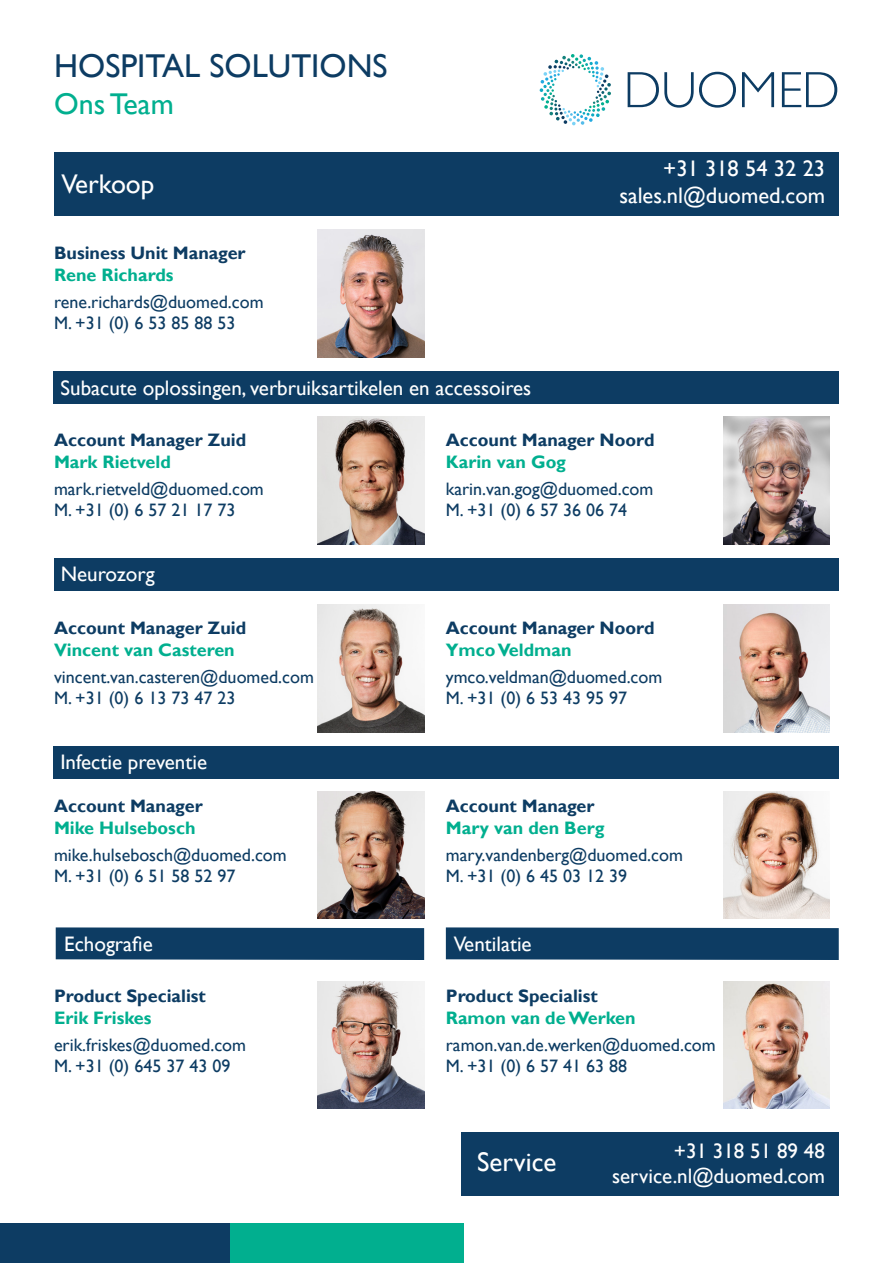
<style>
.page{position:relative;width:893px;height:1263px;background:#fff}
.page>*{position:absolute;margin:0;border:0;box-sizing:border-box;transform-origin:0 0}
.t1{font:33px "Gill Sans";color:#0d3c63}
.t2{font:30px "Gill Sans";color:#01af8f}
.t3{font:27px "Gill Sans";color:#fff}
.t4{font:22.5px "Gill Sans";color:#fff}
.t5{font:21px "Gill Sans";color:#fff}
.t6{font:18px "Gill Sans";color:#0d3c63}
.t7{font:700 18px/21.6px "Gill Sans";color:#0d3c63}
.t8{font:700 18px "Gill Sans";color:#01af8f}
.s1{color:#01af8f}
</style>
<div class="page">
<div style="left:0;top:1223px;width:230px;height:40px;background:#0d3c63"></div>
<div style="left:230px;top:1223px;width:234px;height:40px;background:#01af8f"></div>
<svg style="left:540px;top:54px;width:71px;height:71px"></svg>
<svg style="left:628px;top:72px;width:209px;height:36px"></svg>
<div style="left:461px;top:1133px;width:378px;height:63px;background:#0d3c63"></div>
<div style="left:54px;top:153px;width:785px;height:63px;background:#0d3c63"></div>
<img style="left:318px;top:230px;width:106px;height:127px">
<img style="left:318px;top:417px;width:106px;height:127px">
<img style="left:723px;top:417px;width:106px;height:127px">
<div style="left:54px;top:371px;width:785px;height:33px;background:#0d3c63"></div>
<div style="left:54px;top:558px;width:785px;height:33px;background:#0d3c63"></div>
<img style="left:318px;top:791px;width:106px;height:128px">
<img style="left:723px;top:791px;width:106px;height:128px">
<img style="left:723px;top:981px;width:106px;height:128px">
<div style="left:54px;top:746px;width:785px;height:32px;background:#0d3c63"></div>
<img style="left:723px;top:604px;width:106px;height:128px">
<img style="left:318px;top:604px;width:106px;height:128px">
<img style="left:318px;top:981px;width:106px;height:128px">
<div style="left:56px;top:927px;width:368px;height:33px;background:#0d3c63"></div>
<div style="left:446px;top:927px;width:393px;height:33px;background:#0d3c63"></div>
<p class="t1" style="left:54px;top:47px;width:335px">HOSPITAL SOLUTIONS</p>
<p class="t2" style="left:54px;top:87px;width:121px">Ons Team</p>
<p class="t3" style="left:62px;top:168px;width:94px">Verkoop</p>
<p class="t7" style="left:54px;top:243px;width:193px">Business Unit Manager</p>
<p class="t8" style="left:54px;top:264px;width:121px">Rene Richards</p>
<p class="t6" style="left:54px;top:291px;width:211px">rene.richards@duomed.com</p>
<p class="t6" style="left:54px;top:313px;width:183px">M. +31 (0) 6 53 85 88 53</p>
<p class="t5" style="left:61px;top:375px;width:472px">Subacute oplossingen, verbruiksartikelen en accessoires</p>
<p class="t4" style="left:663px;top:156px;width:163px">+31 318 54 32 23</p>
<p class="t4" style="left:619px;top:183px;width:207px">sales.nl@duomed.com</p>
<p class="t7" style="left:54px;top:430px;width:194px">Account Manager Zuid</p>
<p class="t8" style="left:54px;top:451px;width:118px">Mark Rietveld</p>
<p class="t6" style="left:54px;top:478px;width:211px">mark.rietveld@duomed.com</p>
<p class="t6" style="left:54px;top:500px;width:183px">M. +31 (0) 6 57 21 17 73</p>
<p class="t5" style="left:61px;top:561px;width:95px">Neurozorg</p>
<p class="t7" style="left:54px;top:618px;width:194px">Account Manager Zuid</p>
<p class="t8" style="left:54px;top:639px;width:182px">Vincent van Casteren</p>
<p class="t6" style="left:54px;top:666px;width:261px">vincent.van.casteren@duomed.com</p>
<p class="t6" style="left:54px;top:688px;width:183px">M. +31 (0) 6 13 73 47 23</p>
<p class="t5" style="left:60px;top:750px;width:148px">Infectie preventie</p>
<p class="t7" style="left:54px;top:796px;width:150px">Account Manager<br><span class="s1">Mike Hulsebosch</span></p>
<p class="t6" style="left:54px;top:844px;width:234px">mike.hulsebosch@duomed.com</p>
<p class="t6" style="left:54px;top:866px;width:183px">M. +31 (0) 6 51 58 52 97</p>
<p class="t7" style="left:446px;top:430px;width:210px">Account Manager Noord</p>
<p class="t8" style="left:446px;top:451px;width:121px">Karin van Gog</p>
<p class="t6" style="left:446px;top:478px;width:209px">karin.van.gog@duomed.com</p>
<p class="t6" style="left:446px;top:500px;width:183px">M. +31 (0) 6 57 36 06 74</p>
<p class="t7" style="left:446px;top:618px;width:210px">Account Manager Noord</p>
<p class="t8" style="left:446px;top:639px;width:127px">Ymco Veldman</p>
<p class="t6" style="left:446px;top:666px;width:218px">ymco.veldman@duomed.com</p>
<p class="t6" style="left:446px;top:688px;width:183px">M. +31 (0) 6 53 43 95 97</p>
<p class="t7" style="left:446px;top:796px;width:160px">Account Manager<br><span class="s1">Mary van den Berg</span></p>
<p class="t6" style="left:446px;top:844px;width:239px">mary.vandenberg@duomed.com</p>
<p class="t6" style="left:446px;top:866px;width:183px">M. +31 (0) 6 45 03 12 39</p>
<p class="t5" style="left:64px;top:932px;width:90px">Echografie</p>
<p class="t5" style="left:454px;top:932px;width:79px">Ventilatie</p>
<p class="t7" style="left:54px;top:986px;width:153px">Product Specialist</p>
<p class="t8" style="left:54px;top:1007px;width:99px">Erik Friskes</p>
<p class="t6" style="left:54px;top:1034px;width:194px">erik.friskes@duomed.com</p>
<p class="t6" style="left:54px;top:1056px;width:178px">M. +31 (0) 645 37 43 09</p>
<p class="t7" style="left:446px;top:986px;width:153px">Product Specialist</p>
<p class="t8" style="left:446px;top:1007px;width:191px">Ramon van de Werken</p>
<p class="t6" style="left:446px;top:1034px;width:271px">ramon.van.de.werken@duomed.com</p>
<p class="t6" style="left:446px;top:1056px;width:183px">M. +31 (0) 6 57 41 63 88</p>
<p class="t3" style="left:477px;top:1146px;width:81px">Service</p>
<p class="t5" style="left:674px;top:1138px;width:153px">+31 318 51 89 48</p>
<p class="t5" style="left:612px;top:1163px;width:214px">service.nl@duomed.com</p>
</div>
